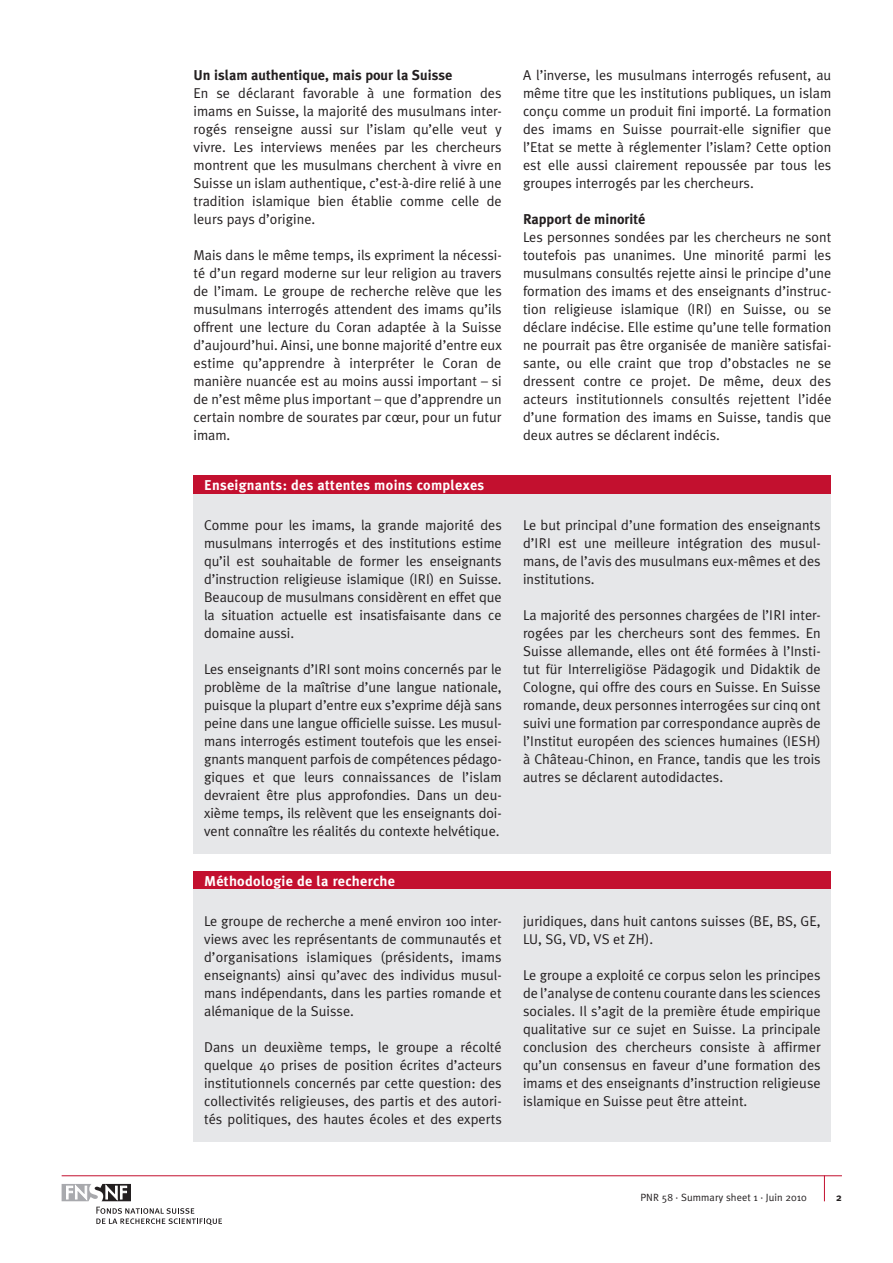
<style>
.page{position:relative;width:893px;height:1263px;background:#fff}
.page>*{position:absolute;margin:0;border:0;box-sizing:border-box;transform-origin:0 0}
.t1{font:14.25px/18px "Meta Plus Normal";color:#231f20;text-align:justify}
.t2{font:700 14.25px "Meta Plus";letter-spacing:.02em;color:#fff}
.t3{font:700 14.25px "Meta Plus";color:#231f20}
.t4{font:10.5px "Meta Plus Normal";letter-spacing:.01em;color:#231f20}
.t5{font:700 10.5px "Meta Plus";color:#231f20}
</style>
<div class="page">
<hr style="left:62px;top:1175px;width:780px;height:1px;background:#c3102f">
<svg style="left:824px;top:1175px;width:1px;height:26px"></svg>
<svg style="left:96px;top:1207px;width:126px;height:18px"></svg>
<div style="left:60px;top:1183px;width:72px;height:19px;border:2px solid #fff"></div>
<svg style="left:62px;top:1184px;width:69px;height:17px"></svg>
<div style="left:193px;top:872px;width:638px;height:18px;background:#c3102f"></div>
<div style="left:193px;top:890px;width:638px;height:252px;background:#e6e7e9"></div>
<div style="left:193px;top:476px;width:638px;height:18px;background:#c3102f"></div>
<div style="left:193px;top:494px;width:638px;height:360px;background:#e6e7e9"></div>
<p class="t3" style="left:193px;top:66px;width:260px">U n islam authentique, mais pour la Suisse</p>
<p class="t1" style="left:193px;top:83px;width:310px">En se déclarant favorable à une formation des imams en Suisse, la majorité des musulmans inter&shy;rogés renseigne aussi sur l’islam qu’elle veut y vivre. Les interviews menées par les chercheurs montrent que les musulmans cherchent à vivre en Suisse un islam authentique, c’est-à-dire relié à une tradition islamique bien établie comme celle de leurs pays d’origine.</p>
<p class="t1" style="left:193px;top:245px;width:310px">Mais dans le même temps, ils expriment la nécessi&shy;té d’un regard moderne sur leur religion au travers de l’imam. Le groupe de recherche relève que les musulmans interrogés attendent des imams qu’ils offrent une lecture du Coran adaptée à la Suisse d’aujourd’hui. Ainsi, une bonne majorité d’entre eux estime qu’apprendre à interpréter le Coran de manière nuancée est au moins aussi important – si de n’est même plus important – que d’apprendre un certain nombre de sourates par cœur, pour un futur imam.</p>
<p class="t2" style="left:204px;top:477px;width:282px">Enseignants: des attentes moins complexes</p>
<p class="t1" style="left:204px;top:516px;width:299px">Comme pour les imams, la grande majorité des musulmans interrogés et des institutions estime qu’il est souhaitable de former les enseignants d’instruction religieuse islamique (IRI) en Suisse.<br>Beaucoup de musulmans considèrent en effet que la situation actuelle est insatisfaisante dans ce domaine aussi.</p>
<p class="t1" style="left:204px;top:660px;width:299px">Les enseignants d’IRI sont moins concernés par le problème de la maîtrise d’une langue nationale, puisque la plupart d’entre eux s’exprime déjà sans peine dans une langue officielle suisse. Les musul&shy;mans interrogés estiment toutefois que les ensei&shy;gnants manquent parfois de compétences pédago&shy;giques et que leurs connaissances de l’islam devraient être plus approfondies. Dans un deu&shy;xième temps, ils relèvent que les enseignants doi&shy;vent connaître les réalités du contexte helvétique.</p>
<p class="t2" style="left:204px;top:873px;width:192px">Méthodologie de la recherche</p>
<p class="t1" style="left:204px;top:912px;width:299px">Le groupe de recherche a mené environ 100 inter&shy;views avec les représentants de communautés et d’organisations islamiques (présidents, imams enseignants) ainsi qu’avec des individus musul&shy;mans indépendants, dans les parties romande et alémanique de la Suisse.</p>
<p class="t1" style="left:204px;top:1038px;width:299px">Dans un deuxième temps, le groupe a récolté quelque 40 prises de position écrites d’acteurs institutionnels concernés par cette question: des collectivités religieuses, des partis et des autori&shy;tés politiques, des hautes écoles et des experts</p>
<p class="t1" style="left:523px;top:65px;width:310px">A l’inverse, les musulmans interrogés refusent, au même titre que les institutions publiques, un islam conçu comme un produit fini importé. La formation des imams en Suisse pourrait-elle signifier que l’Etat se mette à réglementer l’islam? Cette option est elle aussi clairement repoussée par tous les groupes interrogés par les chercheurs.</p>
<p class="t3" style="left:523px;top:210px;width:124px">Rapport de minorité</p>
<p class="t1" style="left:523px;top:227px;width:310px">Les personnes sondées par les chercheurs ne sont toutefois pas unanimes. Une minorité parmi les musulmans consultés rejette ainsi le principe d’une formation des imams et des enseignants d’instruc&shy;tion religieuse islamique (IRI) en Suisse, ou se déclare indécise. Elle estime qu’une telle formation ne pourrait pas être organisée de manière satisfai&shy;sante, ou elle craint que trop d’obstacles ne se dressent contre ce projet. De même, deux des acteurs institutionnels consultés rejettent l’idée d’une formation des imams en Suisse, tandis que deux autres se déclarent indécis.</p>
<p class="t1" style="left:523px;top:516px;width:299px">Le but principal d’une formation des enseignants d’IRI est une meilleure intégration des musul&shy;mans, de l’avis des musulmans eux-mêmes et des institutions.</p>
<p class="t1" style="left:523px;top:605px;width:299px">La majorité des personnes chargées de l’IRI inter&shy;rogées par les chercheurs sont des femmes. En Suisse allemande, elles ont été formées à l’Insti&shy;tut für Interreligiöse Pädagogik und Didaktik de Cologne, qui offre des cours en Suisse. En Suisse romande, deux personnes interrogées sur cinq ont suivi une formation par correspondance auprès de l’Institut européen des sciences humaines (IESH) à Château-Chinon, en France, tandis que les trois autres se déclarent autodidactes.</p>
<p class="t1" style="left:523px;top:912px;width:299px">juridiques, dans huit cantons suisses (BE, BS, GE,<br>LU, SG, VD, VS et ZH).</p>
<p class="t1" style="left:523px;top:966px;width:299px">Le groupe a exploité ce corpus selon les principes de l’analyse de contenu courante dans les sciences sociales. Il s’agit de la première étude empirique qualitative sur ce sujet en Suisse. La principale conclusion des chercheurs consiste à affirmer qu’un consensus en faveur d’une formation des imams et des enseignants d’instruction religieuse islamique en Suisse peut être atteint.</p>
<p class="t4" style="left:640px;top:1191px;width:168px">PNR 58 · Summary sheet 1 · Juin 2010</p>
<p class="t5" style="left:836px;top:1191px;width:7px">2</p>
</div>
